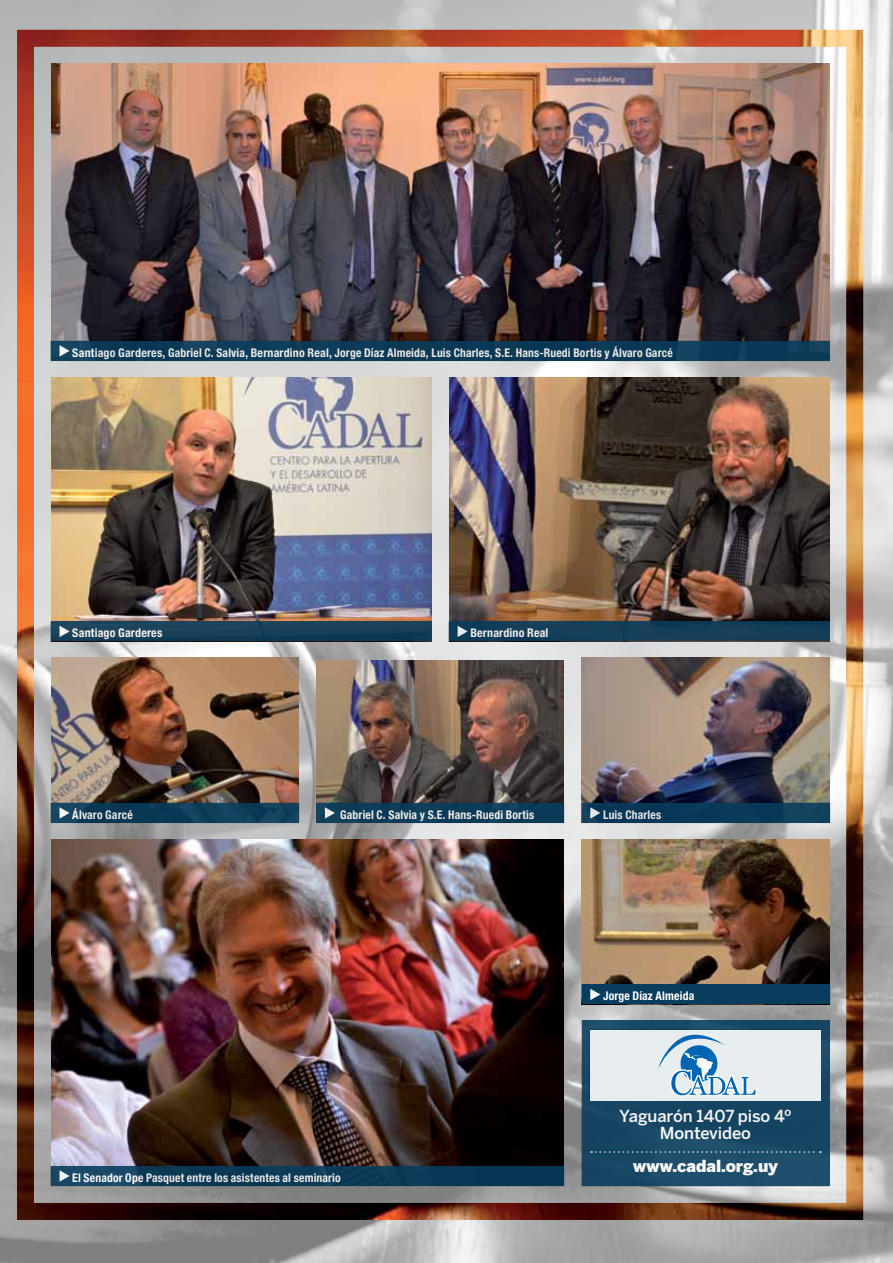
<style>
.page{position:relative;width:893px;height:1263px;background:#fff}
.page>*{position:absolute;margin:0;border:0;box-sizing:border-box;transform-origin:0 0}
.t1{font:500 16.5px/16.5px "Benton Sans";letter-spacing:-.01em;color:#fff;text-align:center}
.t2{font:900 16.5px "Benton Sans";color:#fff}
.t3{font:700 condensed 12px "Helvetica Neue LT Std";letter-spacing:.015em;color:#fff}
</style>
<div class="page">
<img style="left:0;top:0;width:893px;height:1263px">
<img style="left:17px;top:30px;width:846px;height:1190px">
<img style="left:316px;top:661px;width:248px;height:141px">
<img style="left:582px;top:840px;width:247px;height:144px">
<img style="left:51px;top:839px;width:513px;height:326px">
<img style="left:582px;top:658px;width:247px;height:144px">
<img style="left:51px;top:658px;width:247px;height:144px">
<img style="left:51px;top:64px;width:778px;height:276px">
<img style="left:51px;top:377px;width:380px;height:244px">
<img style="left:449px;top:377px;width:380px;height:244px">
<div style="left:582px;top:1021px;width:247px;height:165px;background:#174663"></div>
<svg style="left:591px;top:1151px;width:230px;height:2px"></svg>
<div style="left:50px;top:340px;width:780px;height:22px;background:#000;opacity:.4"></div>
<div style="left:51px;top:341px;width:778px;height:20px;background:#0b3956"></div>
<svg style="left:60px;top:345px;width:10px;height:12px"></svg>
<div style="left:50px;top:621px;width:382px;height:21px;background:#000;opacity:.4"></div>
<div style="left:51px;top:621px;width:380px;height:20px;background:linear-gradient(to right,#1d455c,#123c55)"></div>
<svg style="left:60px;top:626px;width:10px;height:11px"></svg>
<div style="left:448px;top:621px;width:382px;height:21px;background:#000;opacity:.4"></div>
<div style="left:449px;top:621px;width:380px;height:20px;background:#153e57"></div>
<svg style="left:458px;top:626px;width:10px;height:11px"></svg>
<div style="left:50px;top:802px;width:249px;height:22px;background:#000;opacity:.4"></div>
<div style="left:51px;top:803px;width:247px;height:20px;background:linear-gradient(to right,#0f3d59,#0f3e5a)"></div>
<svg style="left:60px;top:807px;width:10px;height:12px"></svg>
<div style="left:316px;top:802px;width:249px;height:22px;background:#000;opacity:.4"></div>
<div style="left:316px;top:803px;width:248px;height:20px;background:#083d5d"></div>
<svg style="left:325px;top:807px;width:10px;height:12px"></svg>
<div style="left:581px;top:802px;width:249px;height:22px;background:#000;opacity:.4"></div>
<div style="left:582px;top:803px;width:247px;height:20px;background:#083d5d"></div>
<svg style="left:590px;top:807px;width:10px;height:12px"></svg>
<div style="left:581px;top:984px;width:249px;height:21px;background:#000;opacity:.4"></div>
<div style="left:582px;top:984px;width:247px;height:20px;background:#083d5d"></div>
<svg style="left:590px;top:989px;width:10px;height:11px"></svg>
<div style="left:50px;top:1165px;width:515px;height:22px;background:#000;opacity:.4"></div>
<div style="left:51px;top:1166px;width:513px;height:20px;background:linear-gradient(to right,#164461,#053350)"></div>
<svg style="left:60px;top:1170px;width:10px;height:12px"></svg>
<div style="left:589px;top:1029px;width:232px;height:72px;background:#000;opacity:.4"></div>
<div style="left:590px;top:1030px;width:231px;height:70px;background:#e7ecef"></div>
<svg style="left:658px;top:1029px;width:99px;height:68px"></svg>
<p class="t3" style="left:72px;top:345px;width:602px">Santiago Garderes, Gabriel C. Salvia, Bernardino Real, Jorge Díaz Almeida, Luis Charles, S.E. Hans-Ruedi Bortis y Álvaro Garcé</p>
<p class="t3" style="left:72px;top:625px;width:92px">Santiago Garderes</p>
<p class="t3" style="left:470px;top:625px;width:80px">Bernardino Real</p>
<p class="t3" style="left:72px;top:807px;width:62px">Álvaro Garcé</p>
<p class="t3" style="left:340px;top:807px;width:196px">Gabriel C. Salvia y S.E. Hans-Ruedi Bortis</p>
<p class="t3" style="left:603px;top:807px;width:60px">Luis Charles</p>
<p class="t3" style="left:72px;top:1170px;width:270px">El Senador Ope Pasquet entre los asistentes al seminario</p>
<p class="t3" style="left:603px;top:988px;width:93px">Jorge Díaz Almeida</p>
<h1 class="t1" style="left:619px;top:1107px;width:174px">Yaguarón 1407 piso 4º<br>Montevideo</h1>
<h1 class="t2" style="left:633px;top:1156px;width:147px">www.cadal.org.uy</h1>
</div>
